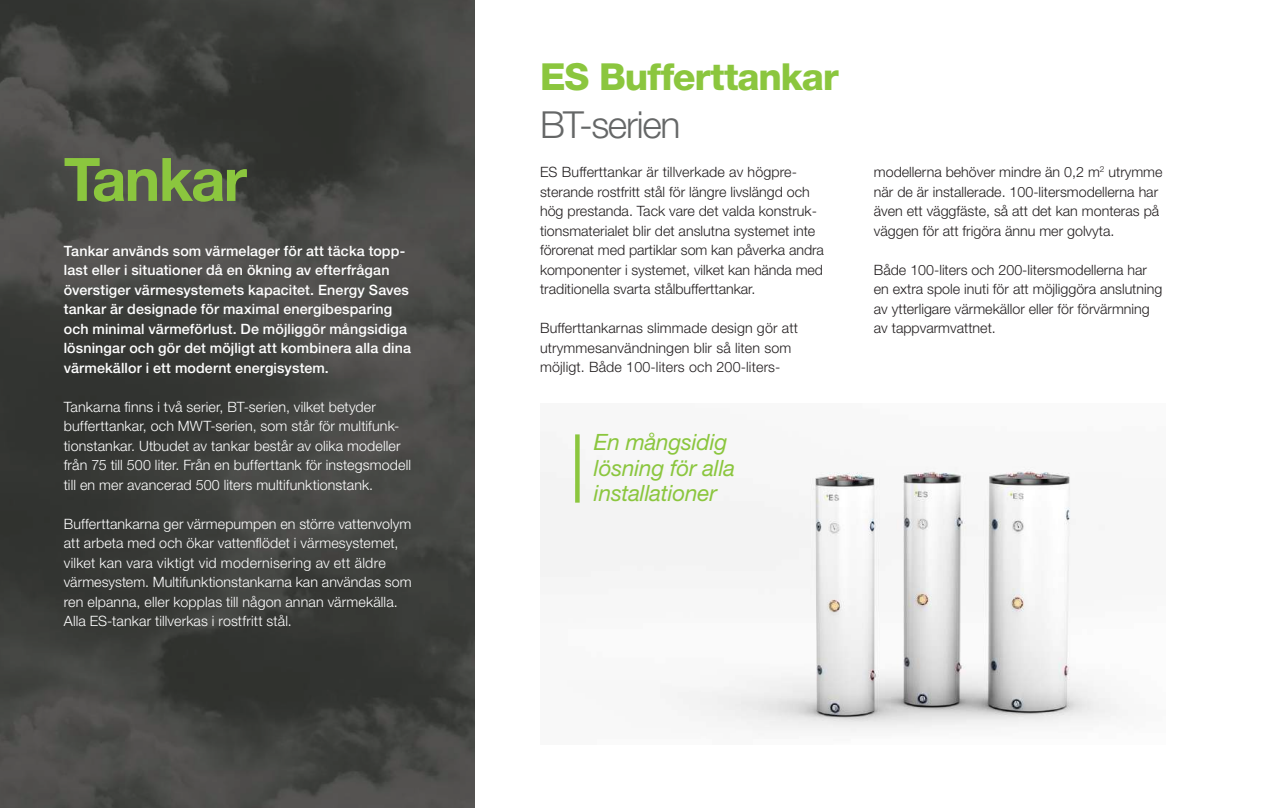
<style>
.page{position:relative;width:1263px;height:808px;background:#fff}
.page>*{position:absolute;margin:0;border:0;box-sizing:border-box;transform-origin:0 0}
.t1{font:700 60px "Helvetica Neue LT Std";letter-spacing:-.03em;color:#8bc63e}
.t2{font:800 37.35px "Helvetica Neue LT Std";letter-spacing:-.03em;color:#8bc63e}
.t3{font:300 37.35px "Helvetica Neue LT Std";letter-spacing:-.035em;color:#656767}
.t4{font:italic 22.5px/25.5px "Helvetica Neue LT Std";letter-spacing:-.01em;color:#8bc63e}
.t5{font:300 14.25px/19.5px "Helvetica Neue LT Std";color:#231f20}
.t6{font:300 14.25px/19.5px "Helvetica Neue LT Std";letter-spacing:.01em;color:#fff}
.t7{font:500 14.25px/19.5px "Helvetica Neue LT Std";letter-spacing:.01em;color:#fff}
</style>
<div class="page">
<img style="left:0;top:0;width:475px;height:808px">
<img style="left:540px;top:467px;width:579px;height:265px">
<div style="left:575px;top:434px;width:5px;height:69px;background:#8bc63e"></div>
<h1 class="t1" style="left:64px;top:142px;width:185px">Tankar</h1>
<p class="t7" style="left:64px;top:241px;width:349px">Tankar används som värmelager för att täcka topp&shy;last eller i situationer då en ökning av efterfrågan överstiger värmesystemets kapacitet. Energy Saves tankar är designade för maximal energibesparing och minimal värmeförlust. De möjliggör mångsidiga lösningar och gör det möjligt att kombinera alla dina värmekällor i ett modernt energisystem.</p>
<p class="t6" style="left:64px;top:397px;width:349px">Tankarna finns i två serier, BT-serien, vilket betyder bufferttankar, och MWT-serien, som står för multifunk&shy;tionstankar. Utbudet av tankar består av olika modeller från 75 till 500 liter. Från en bufferttank för instegsmodell till en mer avancerad 500 liters multifunktionstank.</p>
<p class="t6" style="left:64px;top:513px;width:349px">Bufferttankarna ger värmepumpen en större vattenvolym att arbeta med och ökar vattenflödet i värmesystemet, vilket kan vara viktigt vid modernisering av ett äldre värmesystem. Multifunktionstankarna kan användas som ren elpanna, eller kopplas till någon annan värmekälla.<br>Alla ES-tankar tillverkas i rostfritt stål.</p>
<h2 class="t2" style="left:540px;top:54px;width:300px">ES Bufferttankar</h2>
<h2 class="t3" style="left:540px;top:102px;width:142px">BT-serien</h2>
<p class="t5" style="left:540px;top:162px;width:285px">ES Bufferttankar är tillverkade av högpre&shy;sterande rostfritt stål för längre livslängd och hög prestanda. Tack vare det valda konstruk&shy;tionsmaterialet blir det anslutna systemet inte förorenat med partiklar som kan påverka andra komponenter i systemet, vilket kan hända med traditionella svarta stålbufferttankar.</p>
<p class="t5" style="left:540px;top:318px;width:259px">Bufferttankarnas slimmade design gör att utrymmesanvändningen blir så liten som möjligt. Både 100-liters och 200-liters-</p>
<h3 class="t4" style="left:594px;top:429px;width:143px">En mångsidig lösning för alla installationer</h3>
<p class="t5" style="left:874px;top:162px;width:290px">modellerna behöver mindre än 0,2 m<sup>2</sup> utrymme när de är installerade. 100-litersmodellerna har även ett väggfäste, så att det kan monteras på väggen för att frigöra ännu mer golvyta.</p>
<p class="t5" style="left:874px;top:259px;width:290px">Både 100-liters och 200-litersmodellerna har en extra spole inuti för att möjliggöra anslutning av ytterligare värmekällor eller för förvärmning av tappvarmvattnet.</p>
</div>
